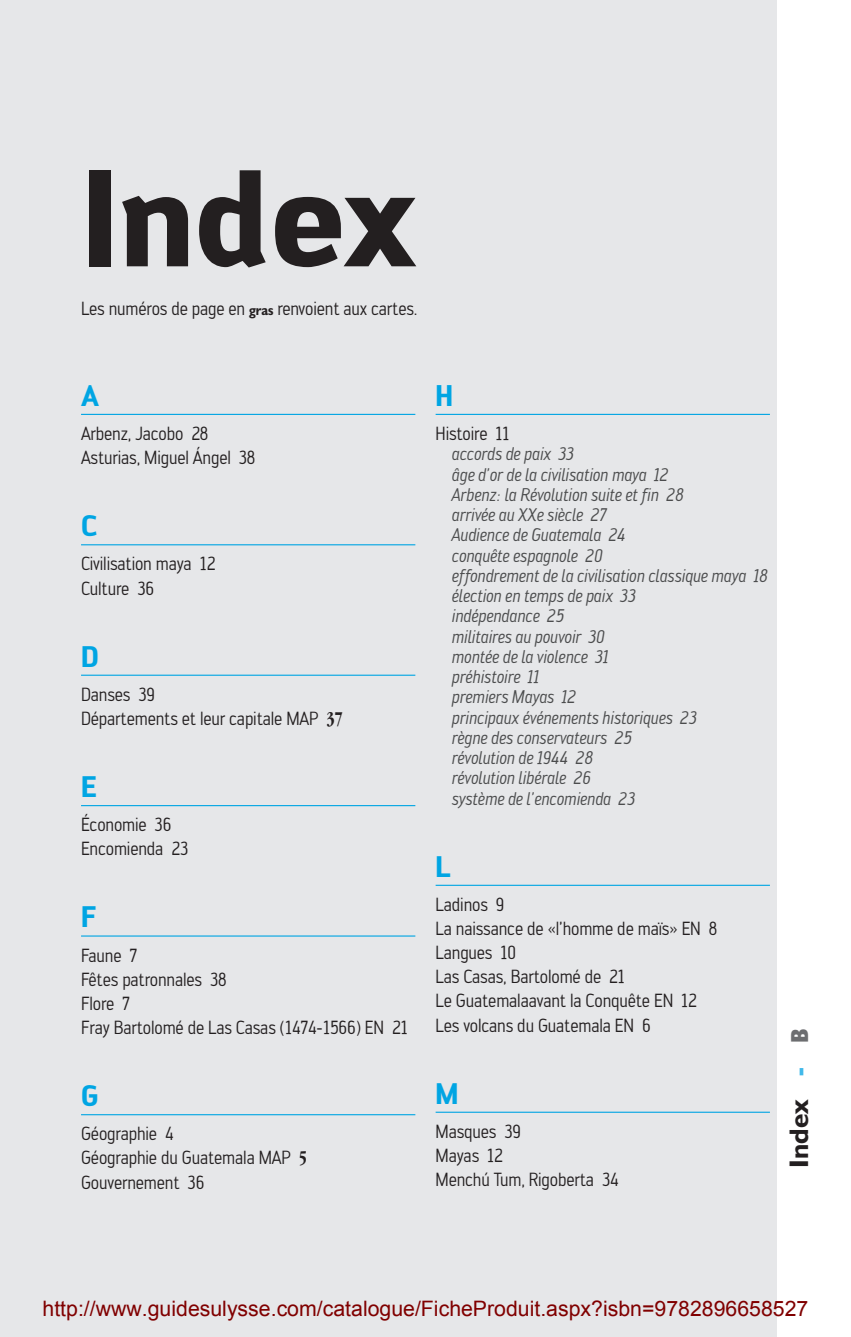
<style>
.page{position:relative;width:851px;height:1337px;background:#fff}
.page>*{position:absolute;margin:0;border:0;box-sizing:border-box;transform-origin:0 0}
.t1{font:700 135px "Engel";letter-spacing:-.01em;color:#231f20;scale:.95 1}
.t2{font:700 29.25px "Engel";color:#00a5e3;scale:.9 1}
.t3{font:700 27px "Humanist 521 BT";color:#231f20}
.t4{font:21.38px "Arial";color:#800000}
.t5{font:18.68px/24.1px "Engel";letter-spacing:-.01em;color:#231f20;scale:.9 1}
.t6{font:italic 18px/20.2px "Engel";letter-spacing:-.01em;color:#4b4c4d;scale:.9 1}
.s1{font-family:"Humanist 521 BT";font-weight:700;font-size:14.62px}
.s2{font-family:"ITC Garamond Std";font-weight:700;font-stretch:condensed;font-size:20.25px}
.s3{font-family:"Humanist 521 BT Xtra";font-stretch:condensed;font-size:24.75px;color:#41b9ea}
.s4{font-family:"Humanist 521 BT Xtra";font-stretch:condensed;font-size:24.75px;color:#6c6d70}
</style>
<div class="page">
<div style="left:0;top:0;width:776px;height:1336px;background:#e6e7e9"></div>
<hr style="left:81px;top:414px;width:334px;height:1px;background:#00a5e3">
<hr style="left:81px;top:544px;width:334px;height:1px;background:#00a5e3">
<hr style="left:81px;top:674px;width:334px;height:2px;background:#00a5e3">
<hr style="left:81px;top:805px;width:334px;height:1px;background:#00a5e3">
<hr style="left:81px;top:935px;width:334px;height:1px;background:#00a5e3">
<hr style="left:81px;top:1114px;width:334px;height:1px;background:#00a5e3">
<hr style="left:435px;top:414px;width:335px;height:1px;background:#00a5e3">
<hr style="left:435px;top:884px;width:335px;height:2px;background:#00a5e3">
<hr style="left:435px;top:1111px;width:335px;height:1px;background:#00a5e3">
<h1 class="t1" style="left:81px;top:137px;width:356px">Index</h1>
<p class="t5" style="left:81px;top:296px;width:375px">Les numéros de page en <span class="s1">gras</span> renvoient aux cartes.</p>
<h2 class="t2" style="left:81px;top:378px;width:21px">A</h2>
<p class="t5" style="left:81px;top:421px;width:195px">Arbenz, Jacobo 28<br>Asturias, Miguel Ángel 38</p>
<h2 class="t2" style="left:81px;top:508px;width:19px">C</h2>
<p class="t5" style="left:81px;top:552px;width:151px">Civilisation maya 12<br>Culture 36</p>
<h2 class="t2" style="left:81px;top:638px;width:21px">D</h2>
<p class="t5" style="left:81px;top:682px;width:292px">Danses 39<br>Départements et leur capitale MAP <span class="s2">37</span></p>
<h2 class="t2" style="left:81px;top:769px;width:19px">E</h2>
<p class="t5" style="left:81px;top:812px;width:121px">Économie 36<br>Encomienda 23</p>
<h2 class="t2" style="left:81px;top:899px;width:18px">F</h2>
<p class="t5" style="left:81px;top:943px;width:364px">Faune 7<br>Fêtes patronnales 38<br>Flore 7<br>Fray Bartolomé de Las Casas (1474-1566) EN 21</p>
<h2 class="t2" style="left:81px;top:1078px;width:21px">G</h2>
<p class="t5" style="left:81px;top:1121px;width:253px">Géographie 4<br>Géographie du Guatemala MAP <span class="s2">5<br></span>Gouvernement 36</p>
<h2 class="t2" style="left:435px;top:378px;width:21px">H</h2>
<p class="t5" style="left:435px;top:421px;width:84px">Histoire 11</p>
<p class="t6" style="left:452px;top:444px;width:353px">accords de paix 33<br>âge d’or de la civilisation maya 12<br>Arbenz: la Révolution suite et fin 28<br>arrivée au XXe siècle 27<br>Audience de Guatemala 24<br>conquête espagnole 20<br>effondrement de la civilisation classique maya 18 élection en temps de paix 33<br>indépendance 25<br>militaires au pouvoir 30<br>montée de la violence 31<br>préhistoire 11<br>premiers Mayas 12<br>principaux événements historiques 23<br>règne des conservateurs 25<br>révolution de 1944 28<br>révolution libérale 26<br>système de l’encomienda 23</p>
<h2 class="t2" style="left:435px;top:848px;width:18px">L</h2>
<p class="t5" style="left:435px;top:892px;width:314px">Ladinos 9<br>La naissance de «l’homme de maïs» EN 8<br>Langues 10<br>Las Casas, Bartolomé de 21<br>Le Guatemalaavant la Conquête EN 12<br>Les volcans du Guatemala EN 6</p>
<h2 class="t2" style="left:435px;top:1075px;width:27px">M</h2>
<p class="t5" style="left:435px;top:1119px;width:205px">Masques 39<br>Mayas 12<br>Menchú Tum, Rigoberta 34</p>
<h3 class="t3" style="left:782px;top:1167px;width:141px;rotate:-90deg">Index <span class="s3">-</span> <span class="s4">B</span></h3>
<p class="t4" style="left:43px;top:1294px;width:767px">http://www.guidesulysse.com/catalogue/FicheProduit.aspx?isbn=9782896658527</p>
</div>
